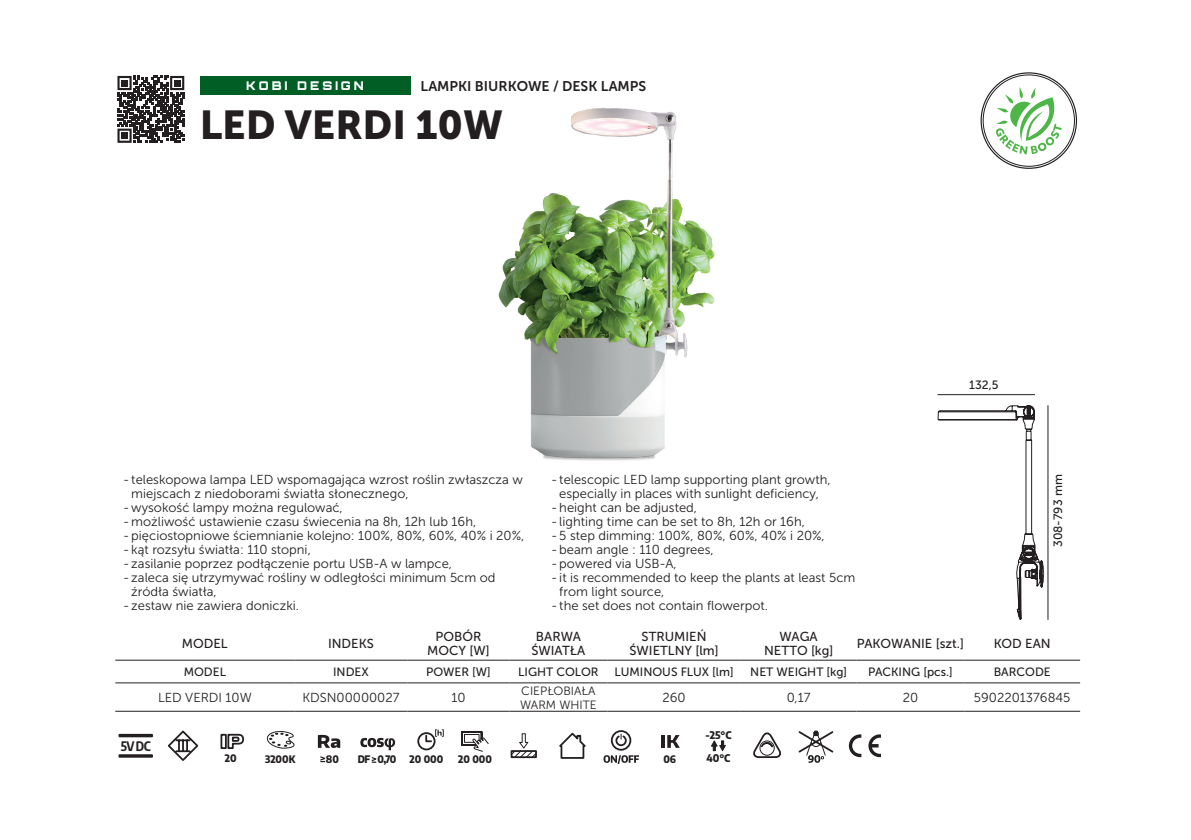
<style>
.page{position:relative;width:1191px;height:840px;background:#fff}
.page>*{position:absolute;margin:0;border:0;box-sizing:border-box;transform-origin:0 0}
.t1{font:40px "Museo Sans 900";color:#231f20}
.t2{font:14px "Museo Sans 700";color:#231f20}
.t3{font:13px/14px "Museo Sans 300";color:#231f20}
.t4{font:13px/14px "Museo Sans 500";color:#231f20;text-align:center}
.t5{font:700 semi-condensed 12.8px "Encode Sans";color:#231f20;scale:.94 1}
.t6{font:12px "Museo Sans 500";color:#231f20}
.t7{font:12px/14px "Museo Sans 300";color:#231f20}
.t8{font:900 12px "Orbitron";letter-spacing:.25em;color:#fff}
.t9{font:800 semi-condensed 10.4px "Encode Sans";color:#231f20}
.t10{font:800 semi-condensed 10.2px "Encode Sans";color:#231f20}
</style>
<div class="page">
<svg style="left:117px;top:76px;width:67px;height:67px"></svg>
<div style="left:121px;top:133px;width:7px;height:6px;background:#231f20"></div>
<div style="left:200px;top:77px;width:210px;height:18px;background:#015f26"></div>
<svg style="left:115px;top:660px;width:965px;height:24px"></svg>
<div style="left:294px;top:659px;width:113px;height:23px;background:#fff"></div>
<hr style="left:115px;top:659px;width:179px;height:1px;background:#231f20">
<hr style="left:407px;top:659px;width:102px;height:1px;background:#231f20">
<hr style="left:509px;top:659px;width:98px;height:1px;background:#231f20">
<hr style="left:607px;top:659px;width:134px;height:1px;background:#231f20">
<hr style="left:741px;top:659px;width:115px;height:1px;background:#231f20">
<hr style="left:856px;top:659px;width:108px;height:1px;background:#231f20">
<hr style="left:964px;top:659px;width:116px;height:1px;background:#231f20">
<hr style="left:115px;top:682px;width:179px;height:1px;background:#231f20">
<hr style="left:407px;top:682px;width:102px;height:1px;background:#231f20">
<hr style="left:509px;top:682px;width:98px;height:1px;background:#231f20">
<hr style="left:607px;top:682px;width:134px;height:1px;background:#231f20">
<hr style="left:741px;top:682px;width:115px;height:1px;background:#231f20">
<hr style="left:856px;top:682px;width:108px;height:1px;background:#231f20">
<hr style="left:964px;top:682px;width:116px;height:1px;background:#231f20">
<hr style="left:115px;top:710px;width:179px;height:1px;background:#231f20">
<hr style="left:294px;top:710px;width:113px;height:1px;background:#231f20">
<hr style="left:407px;top:710px;width:102px;height:1px;background:#231f20">
<hr style="left:509px;top:710px;width:98px;height:1px;background:#231f20">
<hr style="left:607px;top:710px;width:134px;height:1px;background:#231f20">
<hr style="left:741px;top:710px;width:115px;height:1px;background:#231f20">
<hr style="left:856px;top:710px;width:108px;height:1px;background:#231f20">
<hr style="left:964px;top:710px;width:116px;height:1px;background:#231f20">
<hr style="left:294px;top:659px;width:113px;height:1px;background:#231f20">
<hr style="left:294px;top:682px;width:113px;height:1px;background:#231f20">
<div style="left:118px;top:733px;width:35px;height:3px;border:2px solid #231f20"></div>
<div style="left:118px;top:753px;width:35px;height:4px;border:2px solid #231f20"></div>
<svg style="left:168px;top:730px;width:31px;height:31px"></svg>
<svg style="left:220px;top:733px;width:25px;height:16px"></svg>
<svg style="left:266px;top:731px;width:29px;height:17px"></svg>
<svg style="left:320px;top:756px;width:5px;height:5px"></svg>
<svg style="left:318px;top:734px;width:22px;height:13px"></svg>
<svg style="left:360px;top:737px;width:35px;height:12px"></svg>
<svg style="left:372px;top:757px;width:4px;height:5px"></svg>
<svg style="left:417px;top:729px;width:27px;height:21px"></svg>
<svg style="left:461px;top:731px;width:28px;height:21px"></svg>
<svg style="left:510px;top:733px;width:27px;height:25px"></svg>
<svg style="left:559px;top:732px;width:27px;height:27px"></svg>
<svg style="left:603px;top:730px;width:36px;height:33px"></svg>
<svg style="left:661px;top:735px;width:19px;height:12px"></svg>
<svg style="left:711px;top:740px;width:15px;height:11px"></svg>
<svg style="left:753px;top:732px;width:28px;height:26px"></svg>
<svg style="left:798px;top:730px;width:36px;height:32px"></svg>
<svg style="left:849px;top:734px;width:12px;height:22px"></svg>
<svg style="left:868px;top:734px;width:13px;height:22px"></svg>
<img style="left:498px;top:107px;width:217px;height:354px">
<svg style="left:981px;top:73px;width:95px;height:95px"></svg>
<svg style="left:996px;top:87px;width:65px;height:67px"></svg>
<hr style="left:1047px;top:405px;width:1px;height:214px;background:#231f20">
<svg style="left:937px;top:405px;width:107px;height:215px"></svg>
<hr style="left:937px;top:394px;width:98px;height:1px;background:#231f20">
<p class="t8" style="left:246px;top:78px;width:119px">KOBI DESIGN</p>
<p class="t2" style="left:420px;top:78px;width:227px">LAMPKI BIURKOWE / DESK LAMPS</p>
<h1 class="t1" style="left:200px;top:102px;width:305px">LED VERDI 10W</h1>
<p class="t3" style="left:123px;top:472px;width:401px">- teleskopowa lampa LED wspomagająca wzrost roślin zwłaszcza w</p>
<p class="t3" style="left:131px;top:486px;width:279px">miejscach z niedoborami światła słonecznego,</p>
<p class="t3" style="left:123px;top:500px;width:221px">-wysokość lampy można regulować,</p>
<p class="t3" style="left:123px;top:514px;width:354px">-możliwość ustawienie czasu świecenia na 8h, 12h lub 16h,</p>
<p class="t3" style="left:123px;top:528px;width:402px">-pięciostopniowe ściemnianie kolejno: 100%, 80%, 60%, 40% i 20%,</p>
<p class="t3" style="left:123px;top:542px;width:189px">-kąt rozsyłu światła: 110 stopni,</p>
<p class="t3" style="left:123px;top:556px;width:330px">-zasilanie poprzez podłączenie portu USB-A w lampce,</p>
<p class="t3" style="left:123px;top:570px;width:374px">-zaleca się utrzymywać rośliny w odległości minimum 5cm od</p>
<p class="t3" style="left:131px;top:584px;width:87px">źródła światła,</p>
<p class="t3" style="left:123px;top:598px;width:177px">-zestaw nie zawiera doniczki.</p>
<p class="t3" style="left:551px;top:472px;width:281px">- telescopic LED lamp supporting plant growth,</p>
<p class="t3" style="left:559px;top:486px;width:261px">especially in places with sunlight deficiency,</p>
<p class="t3" style="left:551px;top:500px;width:147px">-height can be adjusted,</p>
<p class="t3" style="left:551px;top:514px;width:275px">- lighting time can be set to 8h, 12h or 16h,<br>-5 step dimming: 100%, 80%, 60%, 40% i 20%, -beam angle : 110 degrees,<br>-powered via USB-A,</p>
<p class="t3" style="left:559px;top:570px;width:298px;text-indent:-8px">- it is recommended to keep the plants at least 5cm from light source,</p>
<p class="t3" style="left:551px;top:598px;width:218px">- the set does not contain flowerpot.</p>
<p class="t6" style="left:969px;top:378px;width:31px">132,5</p>
<p class="t6" style="left:1051px;top:547px;width:74px;rotate:-90deg">308-793 mm</p>
<p class="t4" style="left:182px;top:636px;width:47px">MODEL</p>
<p class="t4" style="left:328px;top:636px;width:47px">INDEKS</p>
<p class="t4" style="left:427px;top:629px;width:64px">POBÓR<br>MOCY [W]</p>
<p class="t4" style="left:531px;top:629px;width:55px">BARWA<br>ŚWIATŁA</p>
<p class="t4" style="left:629px;top:629px;width:91px">STRUMIEŃ<br>ŚWIETLNY [lm]</p>
<p class="t4" style="left:764px;top:629px;width:71px">WAGA<br>NETTO [kg]</p>
<p class="t4" style="left:856px;top:636px;width:109px">PAKOWANIE [szt.]</p>
<p class="t4" style="left:993px;top:636px;width:59px">KOD EAN</p>
<p class="t6" style="left:184px;top:665px;width:44px">MODEL</p>
<p class="t6" style="left:333px;top:665px;width:37px">INDEX</p>
<p class="t6" style="left:426px;top:665px;width:66px">POWER [W]</p>
<p class="t6" style="left:518px;top:665px;width:82px">LIGHT COLOR</p>
<p class="t6" style="left:614px;top:665px;width:121px">LUMINOUS FLUX [lm]</p>
<p class="t6" style="left:750px;top:665px;width:98px">NET WEIGHT [kg]</p>
<p class="t6" style="left:868px;top:665px;width:86px">PACKING [pcs.]</p>
<p class="t6" style="left:993px;top:665px;width:59px">BARCODE</p>
<p class="t3" style="left:158px;top:690px;width:95px">LED VERDI 10W</p>
<p class="t3" style="left:302px;top:690px;width:99px">KDSN00000027</p>
<p class="t3" style="left:451px;top:690px;width:16px">10</p>
<p class="t7" style="left:520px;top:683px;width:78px">CIEPŁOBIAŁA<br>WARM WHITE</p>
<p class="t3" style="left:662px;top:690px;width:25px">260</p>
<p class="t3" style="left:787px;top:690px;width:25px">0,17</p>
<p class="t3" style="left:902px;top:690px;width:17px">20</p>
<p class="t3" style="left:974px;top:690px;width:98px">5902201376845</p>
<p class="t5" style="left:121px;top:735px;width:33px">5V DC</p>
<p class="t10" style="left:225px;top:750px;width:13px">20</p>
<p class="t10" style="left:265px;top:750px;width:32px">3200K</p>
<p class="t10" style="left:326px;top:750px;width:15px">80</p>
<p class="t10" style="left:358px;top:750px;width:40px">DF 0,70</p>
<p class="t10" style="left:409px;top:751px;width:35px">20 000</p>
<p class="t10" style="left:458px;top:750px;width:35px">20 000</p>
<p class="t10" style="left:663px;top:751px;width:14px">06</p>
<p class="t9" style="left:705px;top:726px;width:28px">-25°C</p>
<p class="t9" style="left:706px;top:750px;width:25px">40°C</p>
</div>
